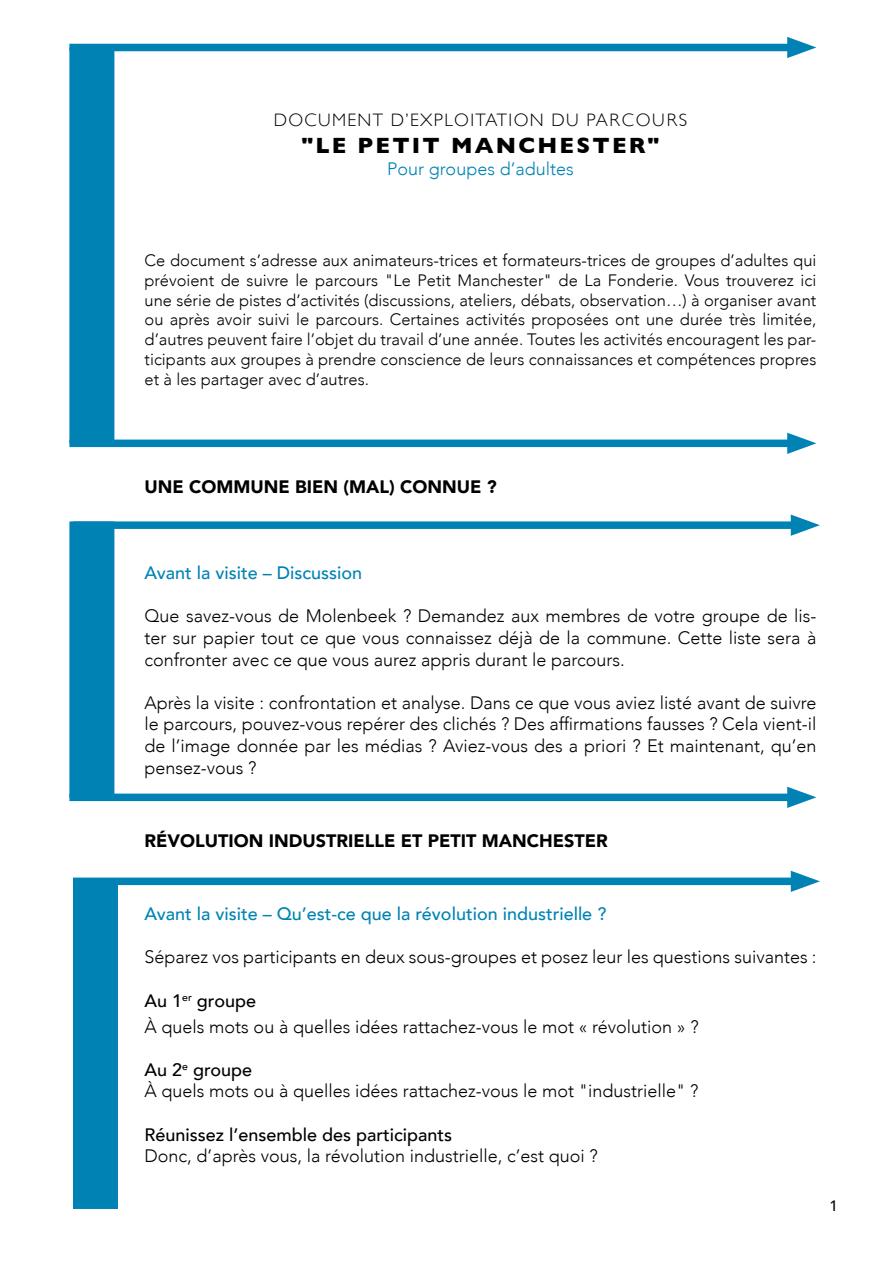
<style>
.page{position:relative;width:893px;height:1263px;background:#fff}
.page>*{position:absolute;margin:0;border:0;box-sizing:border-box;transform-origin:0 0}
.t1{font:700 22.5px "Gill Sans";letter-spacing:.1em;color:#000}
.t2{font:300 18px/21.6px "Avenir";color:#000;text-align:justify}
.t3{font:500 18px "Avenir";color:#0083b4}
.t4{font:900 18px "Avenir";color:#000}
.t5{font:500 18px "Avenir";color:#000}
.t6{font:300 18px "Gill Sans";letter-spacing:.075em;color:#000}
.t7{font:300 18px "Avenir";color:#0083b4}
.t8{font:300 16.5px/19.8px "Avenir";color:#000;text-align:justify}
.t9{font:500 15px "Avenir";color:#000}
.s1{font-weight:500}
</style>
<div class="page">
<div style="left:69px;top:44px;width:730px;height:7px;background:#0083b4"></div>
<svg style="left:787px;top:37px;width:29px;height:21px"></svg>
<div style="left:69px;top:47px;width:45px;height:396px;background:#0083b4"></div>
<div style="left:69px;top:440px;width:730px;height:7px;background:#0083b4"></div>
<svg style="left:787px;top:433px;width:29px;height:21px"></svg>
<div style="left:69px;top:793px;width:730px;height:8px;background:#0083b4"></div>
<svg style="left:787px;top:787px;width:29px;height:21px"></svg>
<div style="left:69px;top:521px;width:45px;height:276px;background:#0083b4"></div>
<div style="left:73px;top:521px;width:730px;height:8px;background:#0083b4"></div>
<svg style="left:791px;top:514px;width:29px;height:22px"></svg>
<div style="left:73px;top:877px;width:730px;height:8px;background:#0083b4"></div>
<svg style="left:791px;top:871px;width:29px;height:21px"></svg>
<div style="left:73px;top:881px;width:45px;height:328px;background:#0083b4"></div>
<p class="t6" style="left:274px;top:110px;width:415px">DOCUMENT D’EXPLOITATION DU PARCOURS</p>
<p class="t1" style="left:302px;top:132px;width:359px">"LE PETIT MANCHESTER"</p>
<p class="t7" style="left:387px;top:158px;width:188px">Pour groupes d’adultes</p>
<p class="t8" style="left:145px;top:250px;width:673px">Ce document s’adresse aux animateurs-trices et formateurs-trices de groupes d’adultes qui prévoient de suivre le parcours "Le Petit Manchester" de La Fonderie. Vous trouverez ici une série de pistes d’activités (discussions, ateliers, débats, observation…) à organiser avant ou après avoir suivi le parcours. Certaines activités proposées ont une durée très limitée, d’autres peuvent faire l’objet du travail d’une année. Toutes les activités encouragent les par&shy;ticipants aux groupes à prendre conscience de leurs connaissances et compétences propres et à les partager avec d’autres.</p>
<p class="t4" style="left:145px;top:471px;width:354px">UNE COMMUNE BIEN (MAL) CONNUE ?</p>
<p class="t3" style="left:145px;top:557px;width:219px">Avant la visite – Discussion</p>
<p class="t2" style="left:145px;top:605px;width:673px">Que savez-vous de Molenbeek ? Demandez aux membres de votre groupe de lis&shy;ter sur papier tout ce que vous connaissez déjà de la commune. Cette liste sera à confronter avec ce que vous aurez appris durant le parcours.</p>
<p class="t2" style="left:145px;top:692px;width:673px">Après la visite : confrontation et analyse. Dans ce que vous aviez listé avant de suivre le parcours, pouvez-vous repérer des clichés ? Des affirmations fausses ? Cela vient-il de l’image donnée par les médias ? Aviez-vous des a priori ? Et maintenant, qu’en pensez-vous ?</p>
<p class="t4" style="left:145px;top:825px;width:465px">RÉVOLUTION INDUSTRIELLE ET PETIT MANCHESTER</p>
<p class="t3" style="left:145px;top:898px;width:463px">Avant la visite – Qu’est-ce que la révolution industrielle ?</p>
<p class="t2" style="left:145px;top:946px;width:673px">Séparez vos participants en deux sous-groupes et posez leur les questions suivantes :</p>
<p class="t2" style="left:145px;top:987px;width:556px;line-height:25.8px"><span class="s1">Au 1</span><sup>er</sup> <span class="s1">groupe<br></span>À quels mots ou à quelles idées rattachez-vous le mot « révolution » ?</p>
<p class="t2" style="left:145px;top:1059px;width:556px"><span class="s1">Au 2</span><sup>e</sup> <span class="s1">groupe<br></span>À quels mots ou à quelles idées rattachez-vous le mot "industrielle" ?</p>
<p class="t5" style="left:145px;top:1119px;width:309px">Réunissez l’ensemble des participants</p>
<p class="t2" style="left:145px;top:1145px;width:455px">Donc, d’après vous, la révolution industrielle, c’est quoi ?</p>
<p class="t9" style="left:829px;top:1193px;width:10px">1</p>
</div>
